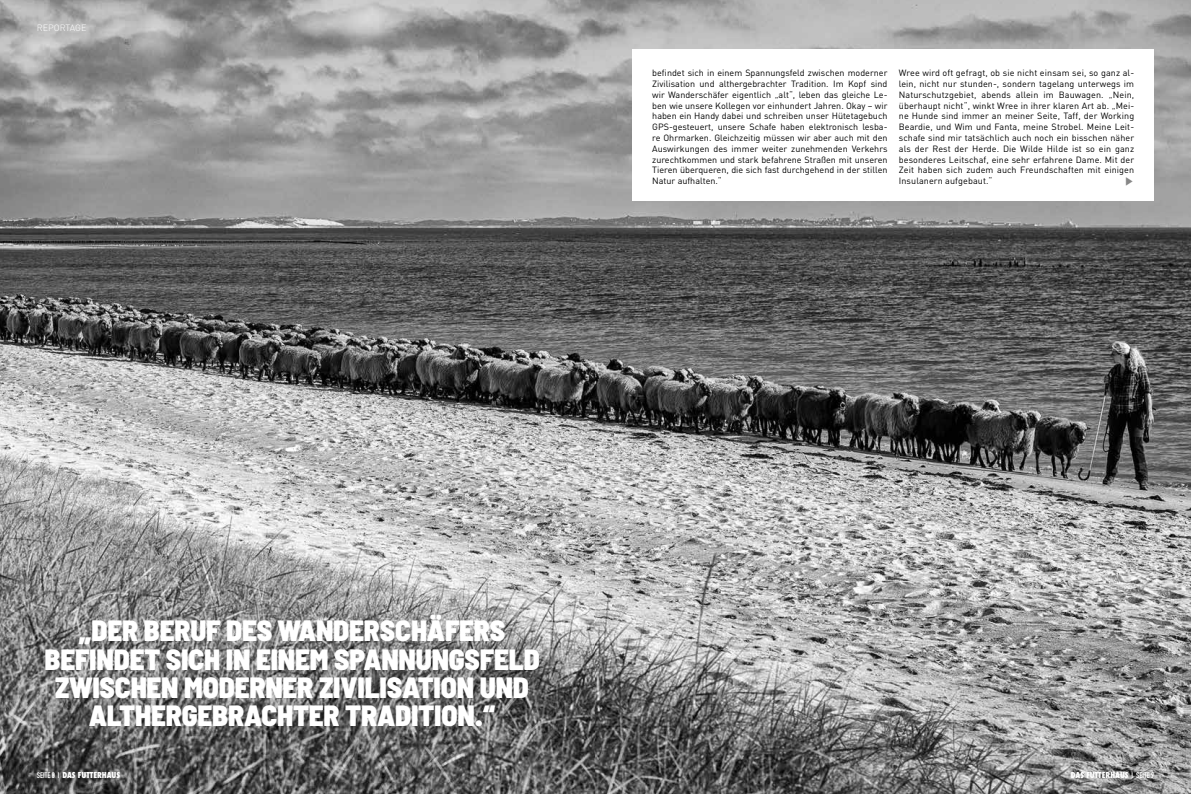
<style>
.page{position:relative;width:1191px;height:794px;background:#fff}
.page>*{position:absolute;margin:0;border:0;box-sizing:border-box;transform-origin:0 0}
.t1{font:900 semi-condensed 29.2px/28.4px "Barlow";letter-spacing:-.005em;color:#fff;text-align:center}
.t2{font:10px "Apple Myungjo";color:#878787}
.t3{font:9px/10.8px "DIN";color:#000;text-align:justify}
.t4{font:300 9px "DIN";color:#fff}
.t5{font:800 condensed 8px "Futura";color:#fff}
.s1{font-family:"DIN Engschrift Std";font-weight:400;font-stretch:normal}
</style>
<div class="page">
<img style="left:0;top:0;width:1191px;height:794px">
<div style="left:632px;top:50px;width:522px;height:151px;background:#fff"></div>
<p class="t4" style="left:37px;top:23px;width:51px">REPORTAGE</p>
<p class="t3" style="left:652px;top:67px;width:237px">befindet sich in einem Spannungsfeld zwischen moderner Zivilisation und althergebrachter Tradition. Im Kopf sind wir Wanderschäfer eigentlich „alt“, leben das gleiche Le&shy;ben wie unsere Kollegen vor einhundert Jahren. Okay – wir haben ein Handy dabei und schreiben unser Hütetagebuch GPS-gesteuert, unsere Schafe haben elektronisch lesba&shy;re Ohrmarken. Gleichzeitig müssen wir aber auch mit den Auswirkungen des immer weiter zunehmenden Verkehrs zurechtkommen und stark befahrene Straßen mit unseren Tieren überqueren, die sich fast durchgehend in der stillen Natur aufhalten.“</p>
<p class="t3" style="left:899px;top:67px;width:237px">Wree wird oft gefragt, ob sie nicht einsam sei, so ganz al&shy;lein, nicht nur stunden-, sondern tagelang unterwegs im Naturschutzgebiet, abends allein im Bauwagen. „Nein, überhaupt nicht“, winkt Wree in ihrer klaren Art ab. „Mei&shy;ne Hunde sind immer an meiner Seite, Taff, der Working Beardie, und Wim und Fanta, meine Strobel. Meine Leit&shy;schafe sind mir tatsächlich auch noch ein bisschen näher als der Rest der Herde. Die Wilde Hilde ist so ein ganz besonderes Leitschaf, eine sehr erfahrene Dame. Mit der Zeit haben sich zudem auch Freundschaften mit einigen Insulanern aufgebaut.“</p>
<p class="t2" style="left:1124px;top:175px;width:11px">▶</p>
<h1 class="t1" style="left:44px;top:616px;width:497px">„DER BERUF DES WANDERSCHÄFERS BEFINDET SICH IN EINEM SPANNUNGSFELD ZWISCHEN MODERNER ZIVILISATION UND ALTHERGEBRACHTER TRADITION.“</h1>
<p class="t5" style="left:37px;top:769px;width:85px"><span class="s1">SEITE 8 I</span> DAS FUTTERHAUS</p>
<p class="t2" style="left:1122px;top:708px;width:11px">▶</p>
<p class="t5" style="left:1070px;top:769px;width:85px">DAS FUTTERHAUS <span class="s1">I SEITE 9</span></p>
</div>
